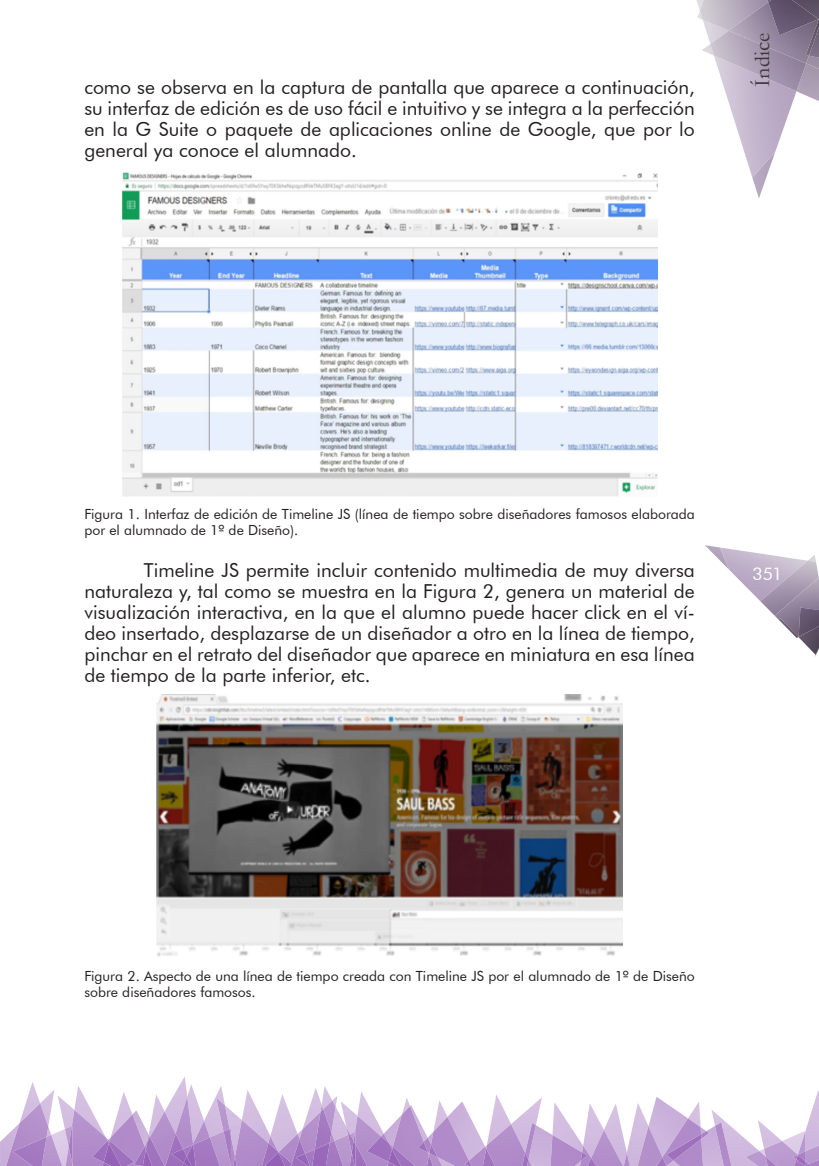
<style>
.page{position:relative;width:819px;height:1166px;background:#fff}
.page>*{position:absolute;margin:0;border:0;box-sizing:border-box;transform-origin:0 0}
.t1{font:22.05px "Garamond";letter-spacing:-.005em;color:#231f20}
._09_c_texto{font:19.25px/21px "Futura BT";color:#231f20;text-align:justify}
.t2{font:17.5px "Futura BT";color:#fff}
._122_pies_de_fotos{font:14px/15.8px "Futura BT";color:#231f20}
</style>
<div class="page">
<img style="left:705px;top:545px;width:15px;height:16px">
<svg style="left:807px;top:555px;width:9px;height:6px"></svg>
<img style="left:720px;top:547px;width:87px;height:54px">
<img style="left:818px;top:574px;width:1px;height:38px">
<img style="left:760px;top:561px;width:58px;height:54px">
<img style="left:774px;top:577px;width:44px;height:42px">
<img style="left:798px;top:607px;width:20px;height:15px">
<img style="left:778px;top:618px;width:20px;height:20px">
<img style="left:798px;top:622px;width:20px;height:33px">
<img style="left:752px;top:177px;width:15px;height:21px">
<img style="left:796px;top:72px;width:22px;height:29px">
<img style="left:806px;top:63px;width:12px;height:9px">
<svg style="left:702px;top:44px;width:8px;height:10px"></svg>
<img style="left:725px;top:91px;width:71px;height:86px">
<img style="left:696px;top:0;width:14px;height:42px">
<img style="left:699px;top:0;width:63px;height:31px">
<img style="left:762px;top:0;width:6px;height:2px">
<img style="left:710px;top:31px;width:96px;height:60px">
<img style="left:728px;top:2px;width:90px;height:61px">
<img style="left:768px;top:0;width:50px;height:35px">
<img style="left:781px;top:0;width:37px;height:19px">
<svg style="left:818px;top:0;width:1px;height:21px"></svg>
<img style="left:809px;top:1092px;width:9px;height:28px">
<img style="left:313px;top:1088px;width:5px;height:7px">
<img style="left:711px;top:1110px;width:46px;height:56px">
<img style="left:745px;top:1151px;width:12px;height:15px">
<img style="left:757px;top:1120px;width:61px;height:46px">
<img style="left:764px;top:1141px;width:33px;height:25px">
<img style="left:788px;top:1159px;width:3px;height:7px">
<svg style="left:791px;top:1151px;width:27px;height:15px"></svg>
<img style="left:765px;top:1156px;width:23px;height:10px">
<img style="left:637px;top:1103px;width:11px;height:23px">
<img style="left:308px;top:1095px;width:12px;height:17px">
<img style="left:308px;top:1112px;width:3px;height:22px">
<img style="left:348px;top:1092px;width:26px;height:34px">
<img style="left:355px;top:1116px;width:24px;height:50px">
<img style="left:688px;top:1102px;width:12px;height:16px">
<img style="left:648px;top:1097px;width:39px;height:29px">
<img style="left:637px;top:1126px;width:25px;height:40px">
<img style="left:662px;top:1118px;width:39px;height:48px">
<img style="left:646px;top:1157px;width:20px;height:9px">
<img style="left:704px;top:1126px;width:38px;height:40px">
<img style="left:715px;top:1122px;width:25px;height:44px">
<img style="left:673px;top:1139px;width:31px;height:27px">
<svg style="left:700px;top:1127px;width:9px;height:12px"></svg>
<img style="left:666px;top:1134px;width:35px;height:26px">
<img style="left:511px;top:1097px;width:31px;height:27px">
<img style="left:585px;top:1103px;width:52px;height:49px">
<img style="left:623px;top:1152px;width:14px;height:14px">
<img style="left:583px;top:1130px;width:40px;height:36px">
<img style="left:552px;top:1102px;width:31px;height:44px">
<img style="left:582px;top:1146px;width:9px;height:12px">
<img style="left:582px;top:1158px;width:27px;height:8px">
<img style="left:379px;top:1098px;width:31px;height:68px">
<img style="left:382px;top:1162px;width:6px;height:4px">
<img style="left:536px;top:1125px;width:16px;height:41px">
<img style="left:515px;top:1123px;width:21px;height:36px">
<img style="left:549px;top:1135px;width:33px;height:31px">
<svg style="left:580px;top:1152px;width:7px;height:9px"></svg>
<img style="left:384px;top:1105px;width:28px;height:28px">
<svg style="left:381px;top:1133px;width:12px;height:13px"></svg>
<img style="left:367px;top:1136px;width:25px;height:26px">
<img style="left:393px;top:1106px;width:34px;height:60px">
<img style="left:392px;top:1146px;width:25px;height:20px">
<img style="left:388px;top:1149px;width:14px;height:17px">
<img style="left:424px;top:1157px;width:3px;height:9px">
<img style="left:427px;top:1101px;width:43px;height:65px">
<img style="left:431px;top:1117px;width:46px;height:49px">
<svg style="left:465px;top:1160px;width:8px;height:6px"></svg>
<img style="left:424px;top:1137px;width:7px;height:5px">
<svg style="left:418px;top:1142px;width:19px;height:15px"></svg>
<img style="left:54px;top:1130px;width:9px;height:5px">
<img style="left:30px;top:1082px;width:5px;height:7px">
<img style="left:54px;top:1135px;width:9px;height:31px">
<img style="left:58px;top:1096px;width:5px;height:24px">
<img style="left:0;top:1089px;width:54px;height:77px">
<img style="left:4px;top:1103px;width:44px;height:63px">
<img style="left:13px;top:1137px;width:34px;height:29px">
<img style="left:63px;top:1086px;width:28px;height:60px">
<img style="left:63px;top:1146px;width:9px;height:20px">
<img style="left:72px;top:1110px;width:24px;height:56px">
<img style="left:69px;top:1126px;width:3px;height:37px">
<img style="left:149px;top:1095px;width:16px;height:39px">
<img style="left:96px;top:1092px;width:35px;height:74px">
<img style="left:99px;top:1162px;width:5px;height:4px">
<img style="left:108px;top:1110px;width:41px;height:31px">
<img style="left:92px;top:1140px;width:17px;height:22px">
<img style="left:110px;top:1114px;width:35px;height:32px">
<img style="left:109px;top:1140px;width:25px;height:26px">
<img style="left:104px;top:1143px;width:18px;height:23px">
<img style="left:165px;top:1076px;width:22px;height:35px">
<img style="left:150px;top:1111px;width:25px;height:26px">
<img style="left:146px;top:1137px;width:19px;height:29px">
<img style="left:134px;top:1146px;width:12px;height:20px">
<img style="left:143px;top:1149px;width:10px;height:17px">
<img style="left:187px;top:1084px;width:37px;height:47px">
<img style="left:175px;top:1096px;width:18px;height:47px">
<img style="left:165px;top:1133px;width:19px;height:33px">
<img style="left:171px;top:1149px;width:12px;height:14px">
<img style="left:210px;top:1131px;width:6px;height:6px">
<img style="left:193px;top:1121px;width:17px;height:16px">
<img style="left:179px;top:1163px;width:4px;height:3px">
<img style="left:193px;top:1137px;width:23px;height:29px">
<img style="left:193px;top:1144px;width:3px;height:22px">
<svg style="left:183px;top:1143px;width:10px;height:23px"></svg>
<img style="left:216px;top:1097px;width:13px;height:69px">
<img style="left:223px;top:1129px;width:6px;height:37px">
<img style="left:322px;top:1086px;width:26px;height:49px">
<img style="left:335px;top:1135px;width:13px;height:17px">
<img style="left:335px;top:1141px;width:12px;height:25px">
<svg style="left:346px;top:1126px;width:9px;height:18px"></svg>
<img style="left:348px;top:1134px;width:5px;height:18px">
<img style="left:316px;top:1100px;width:19px;height:66px">
<img style="left:311px;top:1109px;width:20px;height:57px">
<img style="left:318px;top:1143px;width:12px;height:23px">
<img style="left:347px;top:1152px;width:5px;height:14px">
<img style="left:355px;top:1144px;width:17px;height:22px">
<img style="left:352px;top:1140px;width:3px;height:26px">
<img style="left:477px;top:1095px;width:34px;height:71px">
<img style="left:486px;top:1124px;width:39px;height:42px">
<img style="left:528px;top:1159px;width:12px;height:7px">
<svg style="left:517px;top:1153px;width:11px;height:13px"></svg>
<img style="left:481px;top:1148px;width:24px;height:18px">
<img style="left:229px;top:1090px;width:25px;height:76px">
<img style="left:235px;top:1120px;width:19px;height:46px">
<svg style="left:232px;top:1157px;width:8px;height:9px"></svg>
<img style="left:254px;top:1094px;width:54px;height:72px">
<img style="left:279px;top:1134px;width:39px;height:32px">
<img style="left:289px;top:1139px;width:22px;height:27px">
<img style="left:296px;top:1153px;width:15px;height:13px">
<img style="left:287px;top:1152px;width:5px;height:14px">
<img style="left:256px;top:1136px;width:31px;height:30px">
<img style="left:256px;top:1143px;width:22px;height:23px">
<img style="left:265px;top:1152px;width:21px;height:14px">
<img style="left:122px;top:172px;width:535px;height:325px">
<img style="left:156px;top:694px;width:467px;height:263px">
<p class="_09_c_texto" style="left:84px;top:76px;width:612px">como se observa en la captura de pantalla que aparece a continuación, su interfaz de edición es de uso fácil e intuitivo y se integra a la perfección en la G Suite o paquete de aplicaciones online de Google, que por lo general ya conoce el alumnado.</p>
<p class="t1" style="left:747px;top:87px;width:56px;rotate:-90deg">Índice</p>
<p class="_122_pies_de_fotos" style="left:84px;top:506px;width:612px">Figura 1. Interfaz de edición de Timeline JS (línea de tiempo sobre diseñadores famosos elaborada por el alumnado de 1º de Diseño).</p>
<p class="_09_c_texto" style="left:84px;top:559px;width:612px;text-indent:60px">Timeline JS permite incluir contenido multimedia de muy diversa naturaleza y, tal como se muestra en la Figura 2, genera un material de visualización interactiva, en la que el alumno puede hacer click en el ví&shy;deo insertado, desplazarse de un diseñador a otro en la línea de tiempo, pinchar en el retrato del diseñador que aparece en miniatura en esa línea de tiempo de la parte inferior, etc.</p>
<p class="t2" style="left:752px;top:563px;width:32px">351</p>
<p class="_122_pies_de_fotos" style="left:84px;top:968px;width:612px">Figura 2. Aspecto de una línea de tiempo creada con Timeline JS por el alumnado de 1º de Diseño sobre diseñadores famosos.</p>
</div>
